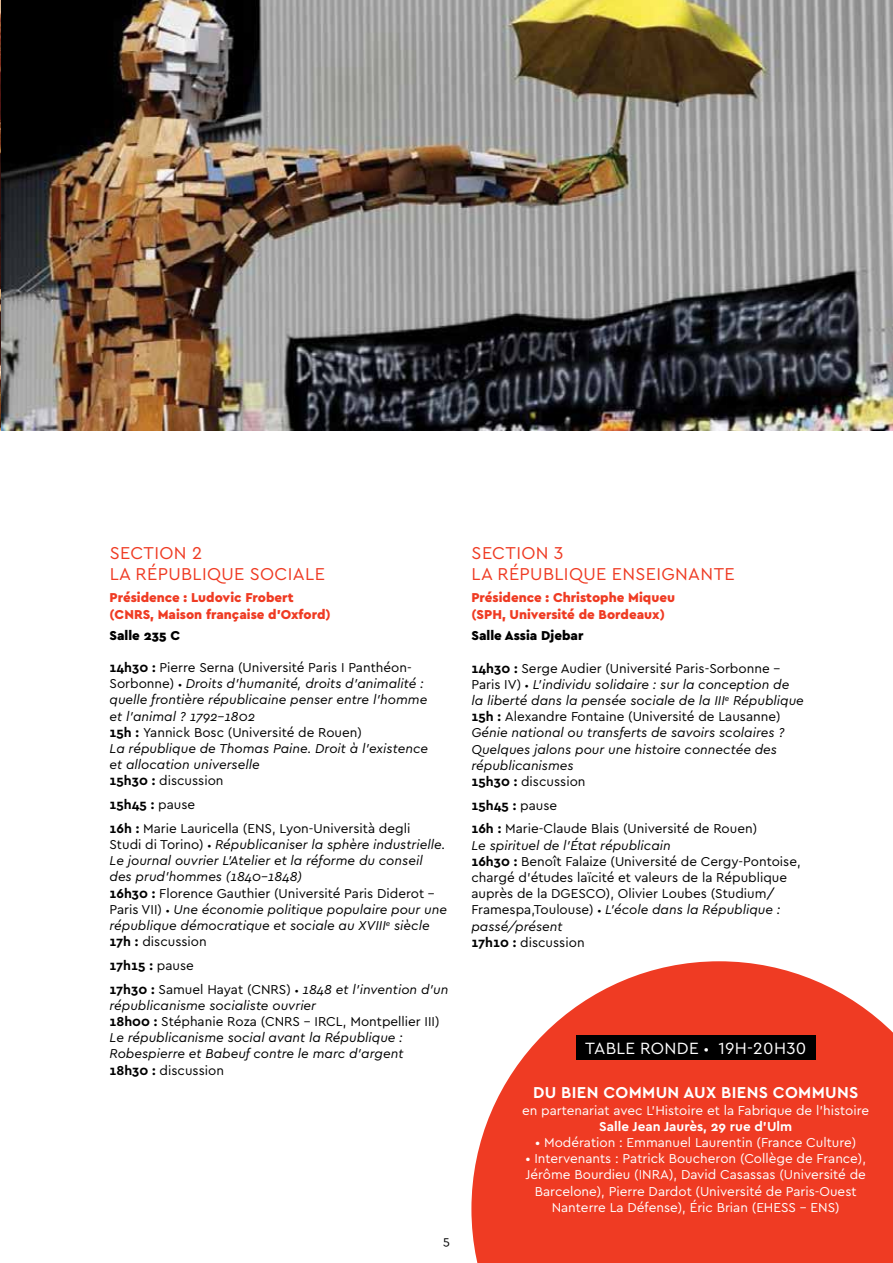
<style>
.page{position:relative;width:893px;height:1263px;background:#fff}
.page>*{position:absolute;margin:0;border:0;box-sizing:border-box;transform-origin:0 0}
.t1{font:18px/21.6px "Cera PRO";letter-spacing:.02em;color:#ef3b23}
.t2{font:17.1px "Cera PRO";letter-spacing:.02em;color:#fff}
.t3{font:700 16.5px "Cera PRO";letter-spacing:.02em;color:#fff}
.t4{font:italic 13.5px/16.2px "Cera PRO";color:#000}
.t5{font:13.5px/16.2px "Cera PRO";color:#000}
.t6{font:13.5px/16.2px "Cera PRO";color:#fff;text-align:center}
.t7{font:900 13.5px/16.2px "Cera PRO";color:#ef3b23}
.t8{font:700 13.5px "Cera PRO";color:#fff}
.t9{font:900 13.5px "Cera PRO";color:#000}
.t10{font:12.6px "Cera PRO";color:#000}
.s1{font-weight:700;font-style:normal}
.s2{font-style:normal}
.s3{font-style:normal;font-size:10.5px}
.s4{font-weight:700}
.s5{font-size:10.5px}
.s6{font-style:italic}
.s7{font-size:13.5px}
</style>
<div class="page">
<img style="left:0;top:0;width:893px;height:431px">
<svg style="left:471px;top:961px;width:422px;height:302px;background:#f05742"></svg>
<div style="left:576px;top:1036px;width:240px;height:24px;background:#000"></div>
<h1 class="t1" style="left:110px;top:541px;width:94px">Section 2<br>La Répu</h1>
<h1 class="t1" style="left:181px;top:562px;width:23px">blique</h1>
<h1 class="t1" style="left:250px;top:562px;width:66px">sociale</h1>
<p class="t7" style="left:109px;top:589px;width:223px">Présidence : Ludovic Frobert<br>(CN RS, Maison française d’Oxford)</p>
<p class="t9" style="left:109px;top:626px;width:71px">Salle 235 C</p>
<p class="t4" style="left:109px;top:659px;width:320px"><span class="s1">14H30 :</span> <span class="s2">Pierre Serna (Université Paris I Panthéon-Sorbonne)</span> <span class="s3">•</span> Droits d’humanité, droits d’animalité : quelle frontière républicaine penser entre l’homme et l’animal ? 1792-1802<br><span class="s1">15H :</span> <span class="s2">Yannick Bosc (Université de Rouen)<br></span>La république de Thomas Paine. Droit à l’existence et allocation universelle<br><span class="s1">15H30 :</span> <span class="s2">discussion</span></p>
<p class="t5" style="left:109px;top:792px;width:302px;line-height:23.7px"><span class="s4">15H45 :</span> pause<br><span class="s4">16H :</span> Marie Lauricella (ENS, Lyon-Università degli</p>
<p class="t4" style="left:109px;top:836px;width:339px"><span class="s2">Studi di Torino)</span> <span class="s3">•</span> Républicaniser la sphère industrielle.<br>Le journal ouvrier L’Atelier et la réforme du conseil des prud’hommes (1840-1848)<br><span class="s1">16H30 :</span> <span class="s2">Florence Gauthier (Université Paris Diderot – Paris VII)</span> <span class="s3">•</span> Une économie politique populaire pour une république démocratique et sociale au XVIII<sup>e</sup> siècle <span class="s1">17H :</span> <span class="s2">discussion</span></p>
<p class="t5" style="left:109px;top:953px;width:340px;line-height:23.7px"><span class="s4">17H15 :</span> pause<br><span class="s4">17H30 :</span> Samuel Hayat (CNRS) <span class="s5">•</span> <span class="s6">1848 et l’invention d’un</span></p>
<p class="t4" style="left:109px;top:996px;width:332px">républicanisme socialiste ouvrier<br><span class="s1">18H00 :</span> <span class="s2">Stéphanie Roza (CNRS - IRCL, Montpellier III)<br></span>Le républicanisme social avant la République :<br>Robespierre et Babeuf contre le marc d’argent <span class="s1">18H30 :</span> <span class="s2">discussion</span></p>
<p class="t10" style="left:443px;top:1232px;width:8px">5</p>
<h1 class="t1" style="left:472px;top:541px;width:93px">Section 3<br>La Répu</h1>
<h1 class="t1" style="left:543px;top:562px;width:23px">blique</h1>
<h1 class="t1" style="left:612px;top:562px;width:12px">enseign</h1>
<h1 class="t1" style="left:688px;top:562px;width:46px">ante</h1>
<p class="t7" style="left:471px;top:589px;width:205px">Présidence : Christophe Miqueu (SPH, Université de Bordeaux)</p>
<p class="t9" style="left:471px;top:627px;width:114px">Salle Assia Djebar</p>
<p class="t4" style="left:471px;top:659px;width:334px"><span class="s1">14H30 :</span> <span class="s2">Serge Audier (Université Paris-Sorbonne - Paris IV)</span> <span class="s3">•</span> L’individu solidaire : sur la conception de la liberté dans la pensée sociale de la III<sup>e</sup> République <span class="s1">15H :</span> <span class="s2">Alexandre Fontaine (Université de Lausanne)<br></span>Génie national ou transferts de savoirs scolaires ?<br>Quelques jalons pour une histoire connectée des républicanismes<br><span class="s1">15H30 :</span> <span class="s2">discussion</span></p>
<p class="t5" style="left:471px;top:793px;width:287px;line-height:23.7px"><span class="s4">15H45 :</span> pause<br><span class="s4">16H :</span> Marie-Claude Blais (Université de Rouen)</p>
<p class="t5" style="left:471px;top:836px;width:331px"><span class="s6">Le spirituel de l’État républicain<br></span><span class="s4">16H30 :</span> Benoît Falaize (Université de Cergy-Pontoise, chargé d’études laïcité et valeurs de la République auprès de la DGESCO), Olivier Loubes (Studium/ Framespa,Toulouse) <span class="s5">•</span> <span class="s6">L’école dans la République : passé/présent<br></span><span class="s4">17H10 :</span> discussion</p>
<p class="t2" style="left:585px;top:1037px;width:92px">table ronde</p>
<p class="t2" style="left:704px;top:1037px;width:104px"><span class="s7">•</span> 19h-20h30</p>
<p class="t3" style="left:533px;top:1082px;width:327px">DU BIEN COMMUN AUX BIENS COMMUNS</p>
<p class="t6" style="left:522px;top:1101px;width:349px">en partenariat avec L’Histoire et la Fabrique de l’histoire</p>
<p class="t8" style="left:599px;top:1117px;width:194px">SALLE JEAN JAURÈS, 29 RUE D’ULM</p>
<p class="t6" style="left:535px;top:1134px;width:322px">• Modération : Emmanuel Laurentin (France Culture)</p>
<p class="t6" style="left:525px;top:1150px;width:342px">• Intervenants : Patrick Boucheron (Collège de France), Jérôme Bourdieu (INRA), David Casassas (Université de Barcelone), Pierre Dardot (Université de Paris-Ouest Nanterre La Défense), Éric Brian (EHESS - ENS)</p>
</div>
